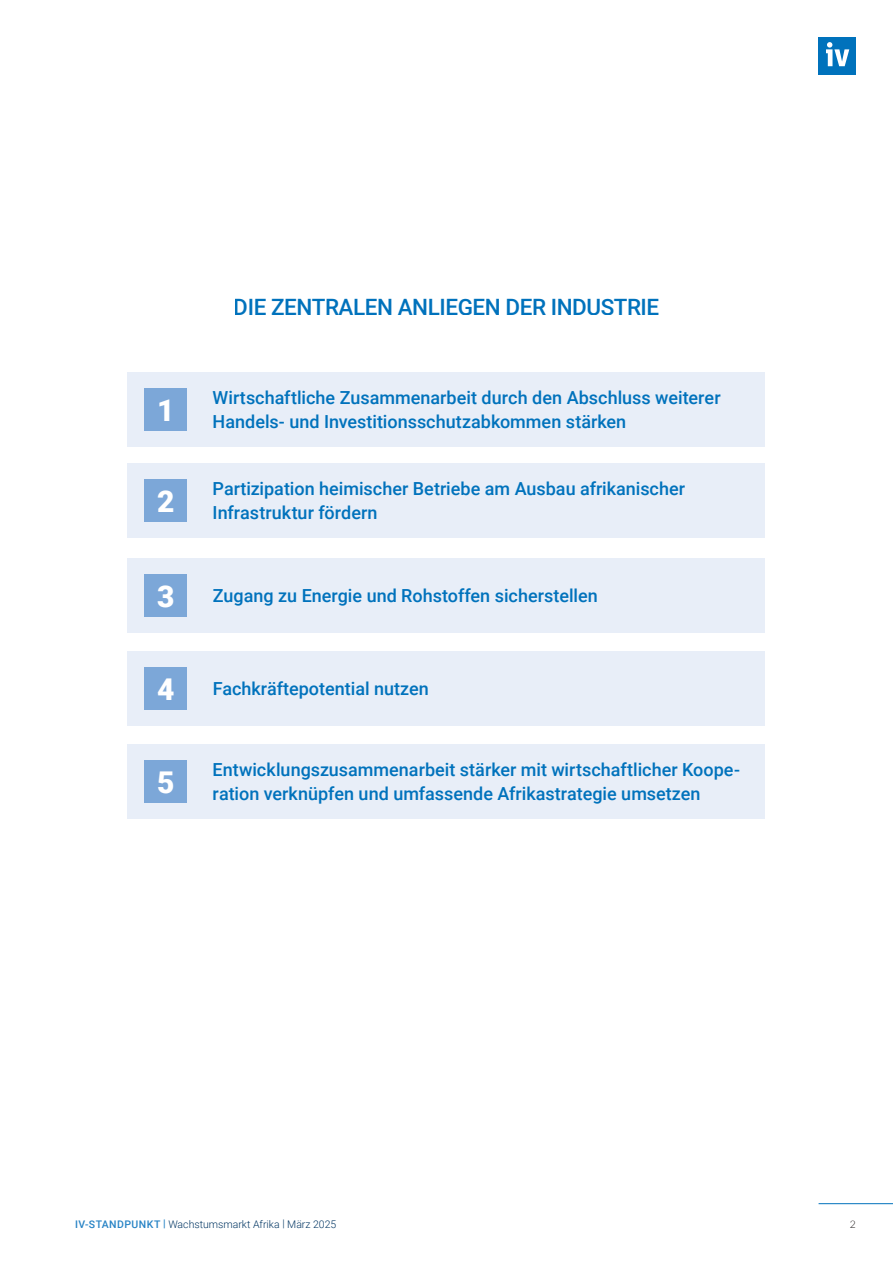
<style>
.page{position:relative;width:893px;height:1263px;background:#fff}
.page>*{position:absolute;margin:0;border:0;box-sizing:border-box;transform-origin:0 0}
.flies{font:900 30px "Roboto";color:#fff}
.t1{font:500 22.5px "Roboto";letter-spacing:-.02em;color:#0072bc}
.t2{font:500 18px/24px "Roboto";color:#0072bc}
.t3{font:300 10.5px "Roboto";color:#003562}
.t4{font:300 10.5px "Lato";color:#231f20}
.s1{font-weight:500;color:#2783c5}
</style>
<div class="page">
<div style="left:819px;top:37px;width:37px;height:37px;background:#0072bc"></div>
<svg style="left:826px;top:42px;width:23px;height:24px"></svg>
<hr style="left:819px;top:1203px;width:74px;height:1px;background:#0072bc">
<div style="left:128px;top:372px;width:637px;height:74px;background:#e8eef8"></div>
<div style="left:128px;top:463px;width:637px;height:75px;background:#e8eef8"></div>
<div style="left:128px;top:558px;width:637px;height:74px;background:#e8eef8"></div>
<div style="left:128px;top:651px;width:637px;height:74px;background:#e8eef8"></div>
<div style="left:128px;top:744px;width:637px;height:75px;background:#e8eef8"></div>
<div style="left:145px;top:388px;width:42px;height:43px;background:#7ca7d8"></div>
<div style="left:145px;top:479px;width:42px;height:43px;background:#7ca7d8"></div>
<div style="left:145px;top:574px;width:42px;height:43px;background:#7ca7d8"></div>
<div style="left:145px;top:667px;width:42px;height:43px;background:#7ca7d8"></div>
<div style="left:145px;top:760px;width:42px;height:43px;background:#7ca7d8"></div>
<p class="flies" style="left:157px;top:389px;width:19px">1</p>
<p class="flies" style="left:157px;top:480px;width:19px">2</p>
<p class="flies" style="left:157px;top:575px;width:19px">3</p>
<p class="flies" style="left:157px;top:668px;width:19px">4</p>
<p class="flies" style="left:157px;top:761px;width:19px">5</p>
<p class="t1" style="left:234px;top:291px;width:427px">DIE ZENTRALEN ANLIEGEN DER INDUSTRIE</p>
<p class="t2" style="left:213px;top:385px;width:510px">Wirtschaftliche Zusammenarbeit durch den Abschluss weiterer<br>Handels- und Investitionsschutzabkommen stärken</p>
<p class="t2" style="left:213px;top:476px;width:474px">Partizipation heimischer Betriebe am Ausbau afrikanischer<br>Infrastruktur fördern</p>
<p class="t2" style="left:213px;top:583px;width:386px">Zugang zu Energie und Rohstoffen sicherstellen</p>
<p class="t2" style="left:213px;top:676px;width:217px">Fachkräftepotential nutzen</p>
<p class="t2" style="left:213px;top:757px;width:529px">Entwicklungszusammenarbeit stärker mit wirtschaftlicher Koope&shy;ration verknüpfen und umfassende Afrikastrategie umsetzen</p>
<p class="t3" style="left:75px;top:1217px;width:263px"><span class="s1">IV-STANDPUNKT |</span> Wachstumsmarkt Afrika | März 2025</p>
<p class="t4" style="left:850px;top:1217px;width:8px">2</p>
</div>
